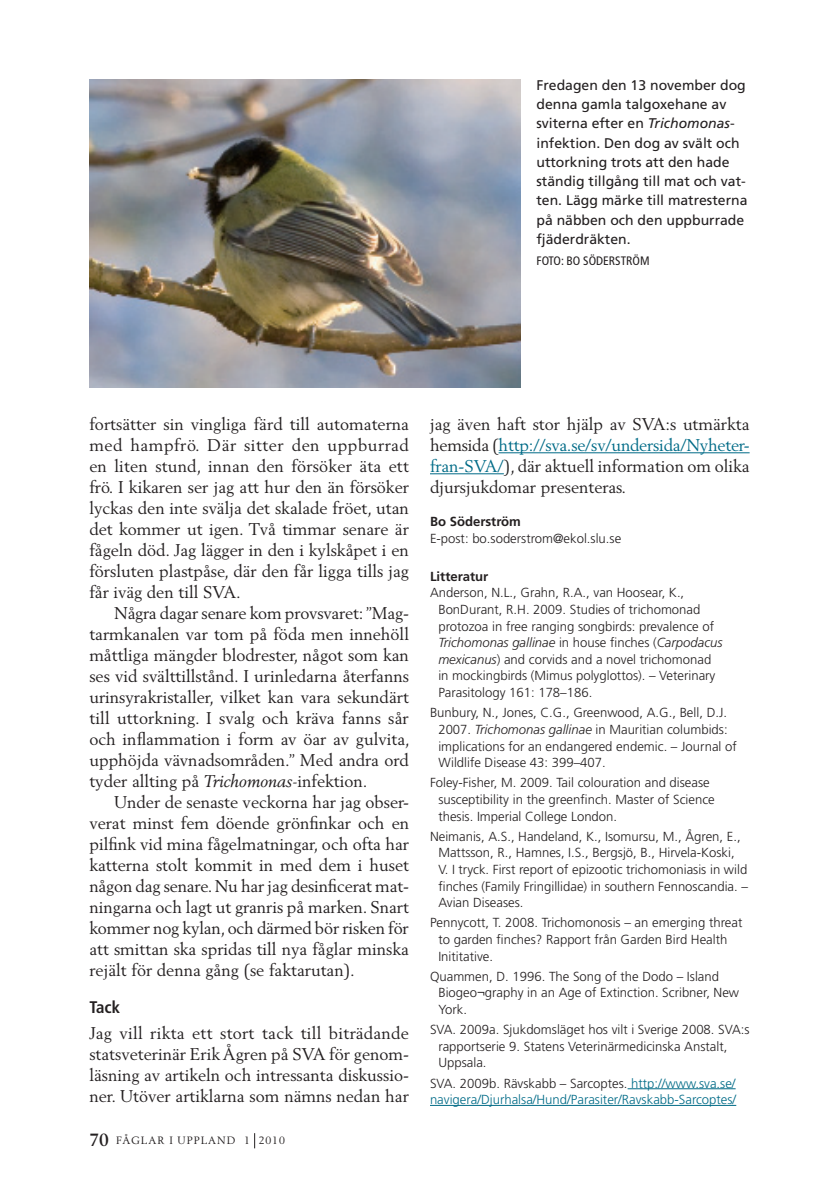
<style>
.page{position:relative;width:839px;height:1186px;background:#fff}
.page>*{position:absolute;margin:0;border:0;box-sizing:border-box;transform-origin:0 0}
.t1{font:16.8px/21px "Berling LT Std";color:#231f20;text-align:justify}
.t2{font:700 condensed 16.8px "Frutiger LT Std";color:#231f20}
.t3{font:14px/19.2px "Frutiger LT Std";color:#231f20}
.t4{font:300 13.12px/16.6px "Frutiger LT Std";color:#231f20}
.t5{font:300 13.12px/16.6px "Frutiger LT Std";color:#006b87}
.t6{font:700 13.12px "Frutiger LT Std";color:#231f20}
.t7{font:condensed 12.25px "Frutiger LT Std";color:#231f20}
.t8{font:10.5px "Berling LT Std";letter-spacing:.09em;color:#231f20}
.s1{font-style:italic}
.s2{font-weight:700;font-size:17.5px}
.s3{color:#006b87}
.s4{color:#231f20}
</style>
<div class="page">
<svg style="left:254px;top:1133px;width:1px;height:15px"></svg>
<hr style="left:498px;top:452px;width:251px;height:1px;background:#006b87">
<hr style="left:430px;top:473px;width:73px;height:1px;background:#006b87">
<hr style="left:627px;top:1088px;width:108px;height:1px;background:#006b87">
<hr style="left:430px;top:1105px;width:306px;height:1px;background:#006b87">
<img style="left:89px;top:79px;width:431px;height:308px">
<p class="t3" style="left:536px;top:75px;width:212px">Fredagen den 13 november dog denna gamla talgoxehane av sviterna efter en <span class="s1">Trichomonas&shy;</span>infektion. Den dog av svält och uttorkning trots att den hade ständig tillgång till mat och vat&shy;ten. Lägg märke till matresterna på näbben och den uppburrade fjäderdräkten.</p>
<p class="t7" style="left:536px;top:253px;width:115px">FOTO: BO SÖDERSTRÖM</p>
<p class="t1" style="left:89px;top:413px;width:321px">fortsätter sin vingliga färd till automaterna med hampfrö. Där sitter den uppburrad en liten stund, innan den försöker äta ett frö. I kikaren ser jag att hur den än försöker lyckas den inte svälja det skalade fröet, utan det kommer ut igen. Två timmar senare är fågeln död. Jag lägger in den i kylskåpet i en försluten plastpåse, där den får ligga tills jag får iväg den till SVA.</p>
<p class="t1" style="left:89px;top:602px;width:322px;text-indent:25px">Några dagar senare kom provsvaret: ”Mag&shy;tarmkanalen var tom på föda men innehöll måttliga mängder blodrester, något som kan ses vid svälttillstånd. I urinledarna återfanns urinsyrakristaller, vilket kan vara sekundärt till uttorkning. I svalg och kräva fanns sår och inflammation i form av öar av gulvita, upphöjda vävnadsområden.” Med andra ord tyder allting på <span class="s1">Trichomonas-</span>infektion.</p>
<p class="t1" style="left:89px;top:791px;width:321px;text-indent:25px">Under de senaste veckorna har jag obser&shy;verat minst fem döende grönfinkar och en pilfink vid mina fågelmatningar, och ofta har katterna stolt kommit in med dem i huset någon dag senare. Nu har jag desinficerat mat&shy;ningarna och lagt ut granris på marken. Snart kommer nog kylan, och därmed bör risken för att smittan ska spridas till nya fåglar minska rejält för denna gång (se faktarutan).</p>
<p class="t2" style="left:89px;top:997px;width:32px">Tack</p>
<p class="t1" style="left:89px;top:1022px;width:321px">Jag vill rikta ett stort tack till biträdande statsveterinär Erik Ågren på SVA för genom&shy;läsning av artikeln och intressanta diskussio&shy;ner. Utöver artiklarna som nämns nedan har</p>
<p class="t8" style="left:89px;top:1134px;width:197px"><span class="s2">70</span> FÅGLAR I UPPLAND 1 2010</p>
<p class="t1" style="left:430px;top:413px;width:321px">jag även haft stor hjälp av SVA:s utmärkta hemsida (<span class="s3">http://sva.se/sv/undersida/Nyheter&shy;fran-SVA/</span>), där aktuell information om olika djursjukdomar presenteras.</p>
<p class="t6" style="left:430px;top:514px;width:92px">Bo Söderström</p>
<p class="t4" style="left:430px;top:530px;width:193px">E-post: bo.soderstrom@ekol.slu.se</p>
<p class="t6" style="left:430px;top:568px;width:60px">Litteratur</p>
<p class="t4" style="left:438px;top:584px;width:285px;text-indent:-8px">Anderson, N.L., Grahn, R.A., van Hoosear, K., BonDurant, R.H. 2009. Studies of trichomonad protozoa in free ranging songbirds: prevalence of <span class="s1">Trichomonas gallinae</span> in house finches (<span class="s1">Carpodacus mexicanus</span>) and corvids and a novel trichomonad in mockingbirds (Mimus polyglottos). – Veterinary Parasitology 161: 178–186.</p>
<p class="t4" style="left:438px;top:704px;width:300px;text-indent:-8px">Bunbury, N., Jones, C.G., Greenwood, A.G., Bell, D.J.<br>2007. <span class="s1">Trichomonas gallinae</span> in Mauritian columbids: implications for an endangered endemic. – Journal of Wildlife Disease 43: 399–407.</p>
<p class="t4" style="left:438px;top:774px;width:278px;text-indent:-8px">Foley-Fisher, M. 2009. Tail colouration and disease susceptibility in the greenfinch. Master of Science thesis. Imperial College London.</p>
<p class="t4" style="left:438px;top:828px;width:311px;text-indent:-8px">Neimanis, A.S., Handeland, K., Isomursu, M., Ågren, E., Mattsson, R., Hamnes, I.S., Bergsjö, B., Hirvela-Koski,<br>V. I tryck. First report of epizootic trichomoniasis in wild finches (Family Fringillidae) in southern Fennoscandia. – Avian Diseases.</p>
<p class="t4" style="left:438px;top:914px;width:305px;text-indent:-8px">Pennycott, T. 2008. Trichomonosis – an emerging threat to garden finches? Rapport från Garden Bird Health<br>Inititative.</p>
<p class="t4" style="left:438px;top:968px;width:302px;text-indent:-8px">Quammen, D. 1996. The Song of the Dodo – Island<br>Biogeo¬graphy in an Age of Extinction. Scribner, New<br>York.</p>
<p class="t4" style="left:438px;top:1021px;width:312px;text-indent:-8px">SVA. 2009a. Sjukdomsläget hos vilt i Sverige 2008. SVA:s rapportserie 9. Statens Veterinärmedicinska Anstalt,<br>Uppsala.</p>
<p class="t5" style="left:430px;top:1075px;width:308px"><span class="s4">SVA. 2009b. Rävskabb – Sarcoptes.</span> http://www.sva.se/ navigera/Djurhalsa/Hund/Parasiter/Ravskabb-Sarcoptes/</p>
</div>
